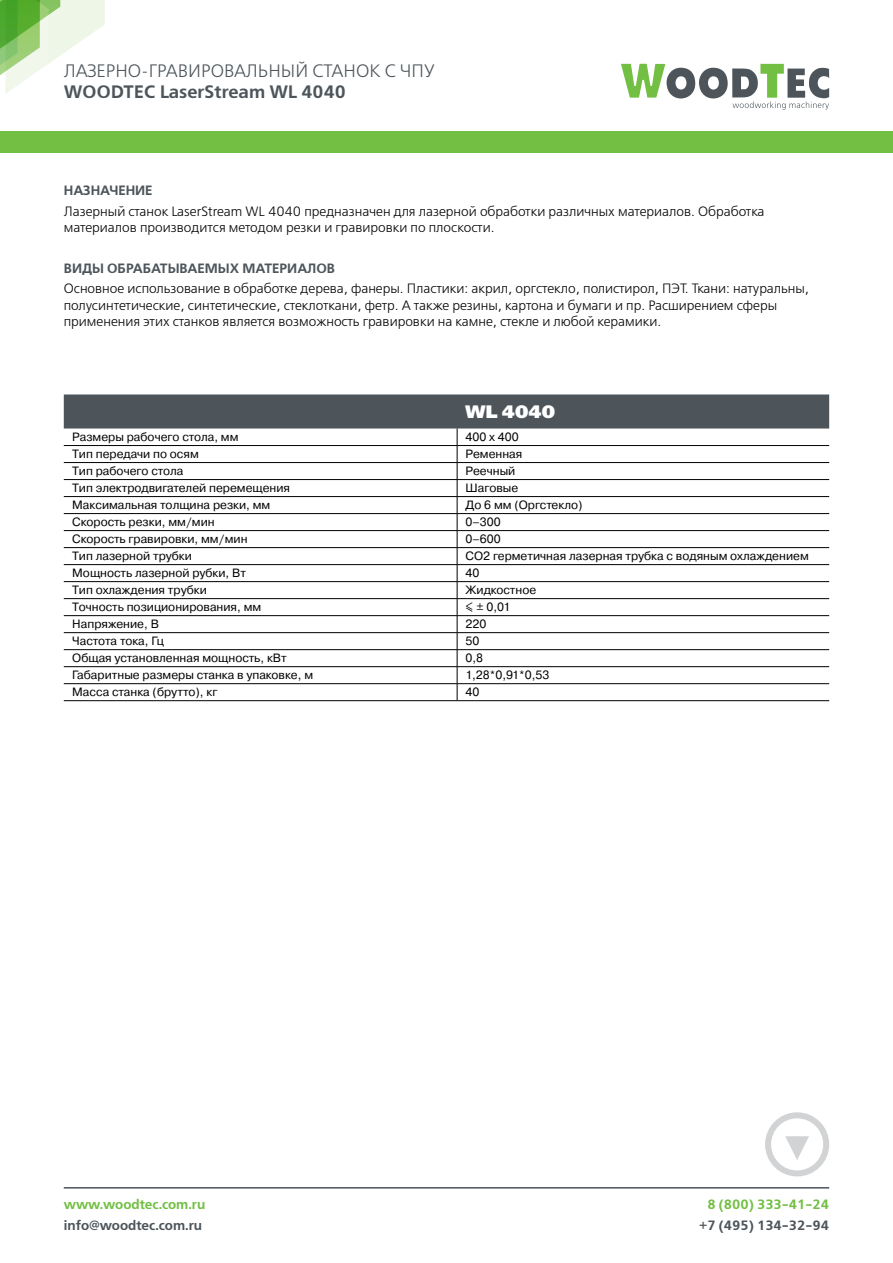
<style>
.page{position:relative;width:893px;height:1263px;background:#fff}
.page>*{position:absolute;margin:0;border:0;box-sizing:border-box;transform-origin:0 0}
.t1{font:18px "Free Set Light C";color:#4d555b}
.t2{font:18px "Free Set Demi C";color:#4d555b}
.t3{font:18px "Free Set Extra Bold C";color:#fff}
.t4{font:13.5px/16.2px "Free Set Light C";color:#000}
.t5{font:13.5px "Free Set Demi C";color:#4d555b}
.t6{font:13.5px "Free Set Demi C";color:#72bf44}
.t7{font:12px "Pragmatica";color:#000}
</style>
<div class="page">
<svg style="left:0;top:0;width:105px;height:93px"></svg>
<svg style="left:621px;top:64px;width:208px;height:46px"></svg>
<div style="left:0;top:131px;width:893px;height:21px;background:#72bf44"></div>
<hr style="left:64px;top:1187px;width:765px;height:1px;background:#4d555b">
<div style="left:765px;top:1112px;width:64px;height:64px;border:6px solid #d1d3d4;border-radius:50%"></div>
<svg style="left:785px;top:1136px;width:24px;height:24px"></svg>
<svg style="left:64px;top:394px;width:765px;height:306px"></svg>
<hr style="left:64px;top:700px;width:393px;height:1px;background:#000">
<hr style="left:457px;top:700px;width:372px;height:1px;background:#000">
<h1 class="t1" style="left:64px;top:61px;width:372px">ЛАЗЕРНО-ГРАВИРОВАЛЬНЫЙ СТАНОК С ЧПУ</h1>
<h1 class="t2" style="left:64px;top:82px;width:283px">WOODTEC LaserStream WL 4040</h1>
<p class="t5" style="left:64px;top:183px;width:90px">НАЗНАЧЕНИЕ</p>
<p class="t4" style="left:64px;top:204px;width:702px">Лазерный станок LaserStream WL 4040 предназначен для лазерной обработки различных материалов. Обработка материалов производится методом резки и гравировки по плоскости.</p>
<p class="t5" style="left:64px;top:261px;width:273px">ВИДЫ ОБРАБАТЫВАЕМЫХ МАТЕРИАЛОВ</p>
<p class="t4" style="left:64px;top:281px;width:747px">Основное использование в обработке дерева, фанеры. Пластики: акрил, оргстекло, полистирол, ПЭТ. Ткани: натуральны, полусинтетические, синтетические, стеклоткани, фетр. А также резины, картона и бумаги и пр. Расширением сферы применения этих станков является возможность гравировки на камне, стекле и любой керамики.</p>
<h1 class="t3" style="left:466px;top:402px;width:91px">WL 4040</h1>
<p class="t7" style="left:72px;top:430px;width:168px">Размеры рабочего стола, мм</p>
<p class="t7" style="left:466px;top:430px;width:55px">400 х 400</p>
<p class="t7" style="left:72px;top:447px;width:128px">Тип передачи по осям</p>
<p class="t7" style="left:466px;top:447px;width:58px">Ременная</p>
<p class="t7" style="left:72px;top:464px;width:113px">Тип рабочего стола</p>
<p class="t7" style="left:466px;top:464px;width:51px">Реечный</p>
<p class="t7" style="left:72px;top:481px;width:219px">Тип электродвигателей перемещения</p>
<p class="t7" style="left:466px;top:481px;width:54px">Шаговые</p>
<p class="t7" style="left:72px;top:498px;width:200px">Максимальная толщина резки, мм</p>
<p class="t7" style="left:466px;top:498px;width:118px">До 6 мм (Оргстекло)</p>
<p class="t7" style="left:72px;top:515px;width:144px">Скорость резки, мм/мин</p>
<p class="t7" style="left:466px;top:515px;width:37px">0–300</p>
<p class="t7" style="left:72px;top:532px;width:177px">Скорость гравировки, мм/мин</p>
<p class="t7" style="left:466px;top:532px;width:37px">0–600</p>
<p class="t7" style="left:72px;top:549px;width:121px">Тип лазерной трубки</p>
<p class="t7" style="left:466px;top:549px;width:345px">CO2 герметичная лазерная трубка с водяным охлаждением</p>
<p class="t7" style="left:72px;top:566px;width:175px">Мощность лазерной рубки, Вт</p>
<p class="t7" style="left:466px;top:566px;width:15px">40</p>
<p class="t7" style="left:72px;top:583px;width:136px">Тип охлаждения трубки</p>
<p class="t7" style="left:466px;top:583px;width:72px">Жидкостное</p>
<p class="t7" style="left:72px;top:600px;width:190px">Точность позиционирования, мм</p>
<p class="t7" style="left:466px;top:600px;width:46px">≤ ± 0,01</p>
<p class="t7" style="left:72px;top:617px;width:88px">Напряжение, В</p>
<p class="t7" style="left:466px;top:617px;width:22px">220</p>
<p class="t7" style="left:72px;top:634px;width:93px">Частота тока, Гц</p>
<p class="t7" style="left:466px;top:634px;width:15px">50</p>
<p class="t7" style="left:72px;top:651px;width:216px">Общая установленная мощность, кВт</p>
<p class="t7" style="left:466px;top:651px;width:19px">0,8</p>
<p class="t7" style="left:72px;top:668px;width:242px">Габаритные размеры станка в упаковке, м</p>
<p class="t7" style="left:466px;top:668px;width:85px">1,28*0,91*0,53</p>
<p class="t7" style="left:72px;top:685px;width:147px">Масса станка (брутто), кг</p>
<p class="t7" style="left:466px;top:685px;width:15px">40</p>
<p class="t6" style="left:64px;top:1197px;width:143px">www.woodtec.com.ru</p>
<p class="t5" style="left:64px;top:1218px;width:140px">info@woodtec.com.ru</p>
<p class="t6" style="left:707px;top:1197px;width:123px">8 (800) 333-41-24</p>
<p class="t5" style="left:699px;top:1217px;width:131px">+7 (495) 134-32-94</p>
</div>
